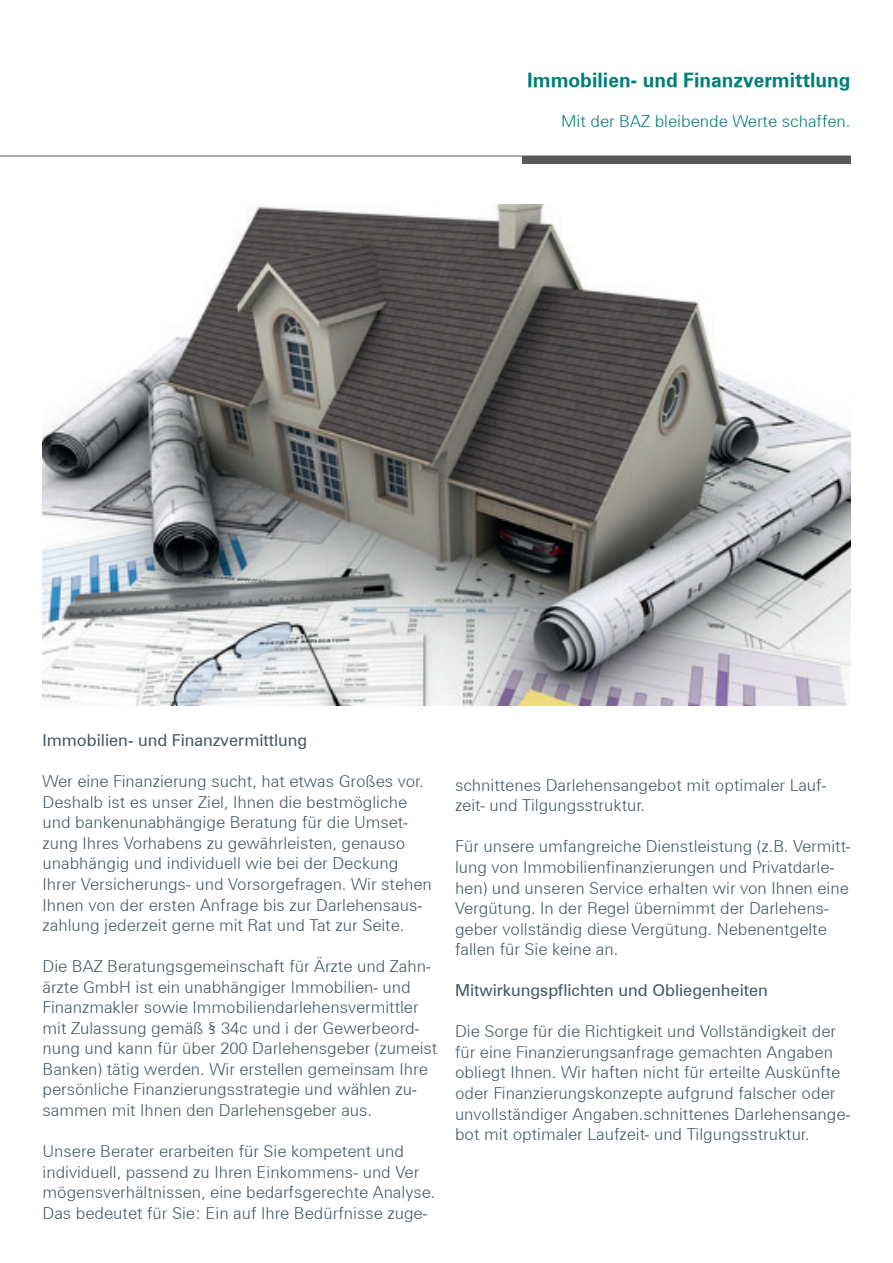
<style>
.page{position:relative;width:893px;height:1263px;background:#fff}
.page>*{position:absolute;margin:0;border:0;box-sizing:border-box;transform-origin:0 0}
.t1{font:19.5px "Zurich Bold BT";color:#007e7a}
.t2{font:16.5px/20.5px "Zurich Light BT";color:#45555f}
.t3{font:16.5px "Zurich BT";color:#45555f}
.t4{font:16.5px "Zurich Light BT";color:#007e7a}
</style>
<div class="page">
<hr style="left:0;top:156px;width:850px;height:1px;background:#57585a">
<div style="left:522px;top:156px;width:328px;height:8px;background:#57585a"></div>
<img style="left:43px;top:204px;width:807px;height:502px">
<p class="t1" style="left:527px;top:68px;width:325px">Immobilien- und Finanzvermittlung</p>
<p class="t4" style="left:561px;top:111px;width:291px">Mit der BAZ bleibende Werte schaffen.</p>
<p class="t3" style="left:43px;top:730px;width:266px">Immobilien- und Finanzvermittlung</p>
<p class="t2" style="left:43px;top:771px;width:391px">Wer eine Finanzierung sucht, hat etwas Großes vor.<br>Deshalb ist es unser Ziel, Ihnen die bestmögliche und bankenunabhängige Beratung für die Umset&shy;zung Ihres Vorhabens zu gewährleisten, genauso unabhängig und individuell wie bei der Deckung Ihrer Versicherungs- und Vorsorgefragen. Wir stehen Ihnen von der ersten Anfrage bis zur Darlehensaus&shy;zahlung jederzeit gerne mit Rat und Tat zur Seite.</p>
<p class="t2" style="left:43px;top:956px;width:396px">Die BAZ Beratungsgemeinschaft für Ärzte und Zahn&shy;ärzte GmbH ist ein unabhängiger Immobilien- und Finanzmakler sowie Immobiliendarlehensvermittler mit Zulassung gemäß § 34c und i der Gewerbeord&shy;nung und kann für über 200 Darlehensgeber (zumeist Banken) tätig werden. Wir erstellen gemeinsam Ihre persönliche Finanzierungsstrategie und wählen zu&shy;sammen mit Ihnen den Darlehensgeber aus.</p>
<p class="t2" style="left:43px;top:1141px;width:378px">Unsere Berater erarbeiten für Sie kompetent und individuell, passend zu Ihren Einkommens- und Ver</p>
<p class="t2" style="left:43px;top:1182px;width:394px">mögensverhältnissen, eine bedarfsgerechte Analyse.<br>Das bedeutet für Sie: Ein auf Ihre Bedürfnisse zuge-</p>
<p class="t2" style="left:455px;top:774px;width:373px">schnittenes Darlehensangebot mit optimaler Lauf&shy;zeit- und Tilgungsstruktur.</p>
<p class="t2" style="left:455px;top:836px;width:397px">Für unsere umfangreiche Dienstleistung (z.B. Vermitt&shy;lung von Immobilienfinanzierungen und Privatdarle&shy;hen) und unseren Service erhalten wir von Ihnen eine Vergütung. In der Regel übernimmt der Darlehens&shy;geber vollständig diese Vergütung. Nebenentgelte fallen für Sie keine an.</p>
<p class="t3" style="left:455px;top:980px;width:314px">Mitwirkungspflichten und Obliegenheiten</p>
<p class="t2" style="left:455px;top:1021px;width:397px">Die Sorge für die Richtigkeit und Vollständigkeit der für eine Finanzierungsanfrage gemachten Angaben obliegt Ihnen. Wir haften nicht für erteilte Auskünfte oder Finanzierungskonzepte aufgrund falscher oder unvollständiger Angaben.schnittenes Darlehensange&shy;bot mit optimaler Laufzeit- und Tilgungsstruktur.</p>
</div>
